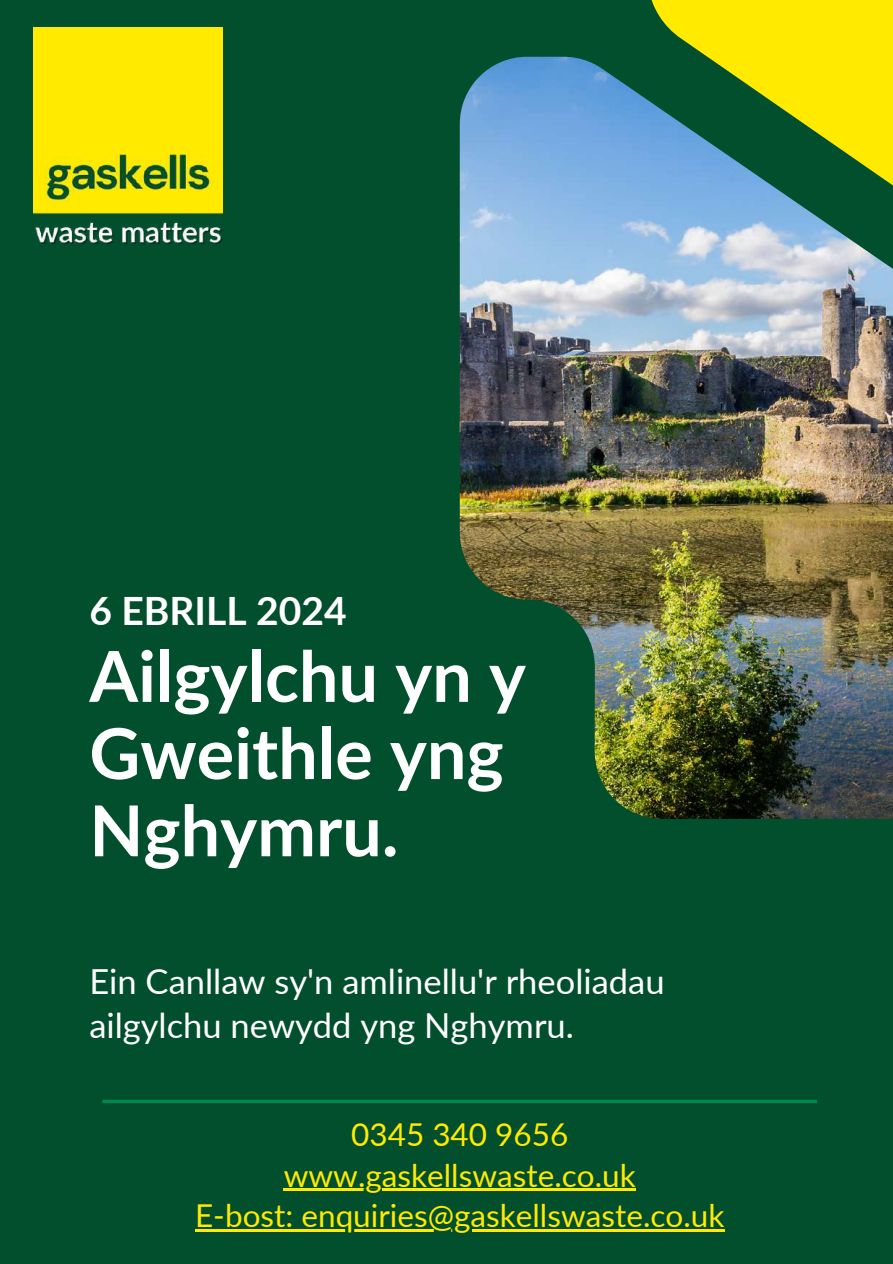
<style>
.page{position:relative;width:893px;height:1264px;background:#fff}
.page>*{position:absolute;margin:0;border:0;box-sizing:border-box;transform-origin:0 0}
.t1{font:700 70.2px/77.1px "Lato";color:#fff}
.t2{font:700 39px "Lato";color:#fff}
.t3{font:34.5px/43.8px "Lato";color:#fff}
.t4{font:31.5px/40.5px "Lato";color:#ffea00;text-align:center}
</style>
<div class="page">
<div style="left:0;top:0;width:892px;height:1263px;background:#024f2d"></div>
<img style="left:460px;top:57px;width:432px;height:761px">
<svg style="left:616px;top:0;width:276px;height:248px"></svg>
<hr style="left:284px;top:1188px;width:98px;height:2px;background:#ffea00">
<hr style="left:382px;top:1188px;width:253px;height:2px;background:#ffea00">
<hr style="left:195px;top:1229px;width:529px;height:2px;background:#ffea00">
<svg style="left:102px;top:1099px;width:715px;height:4px;fill:#01894d"></svg>
<img style="left:33px;top:28px;width:189px;height:216px">
<p class="t2" style="left:89px;top:586px;width:259px">6 EBRILL 2024</p>
<h1 class="t1" style="left:89px;top:636px;width:438px">Ailgylchu yn y<br>Gweithle yng<br>Nghymru.</h1>
<p class="t3" style="left:89px;top:958px;width:576px">Ein Canllaw sy'n amlinellu'r rheoliadau ailgylchu newydd yng Nghymru.</p>
<p class="t4" style="left:195px;top:1113px;width:530px">0345 340 9656 www.gaskellswaste.co.uk<br>E-bost: enquiries@gaskellswaste.co.uk</p>
</div>
